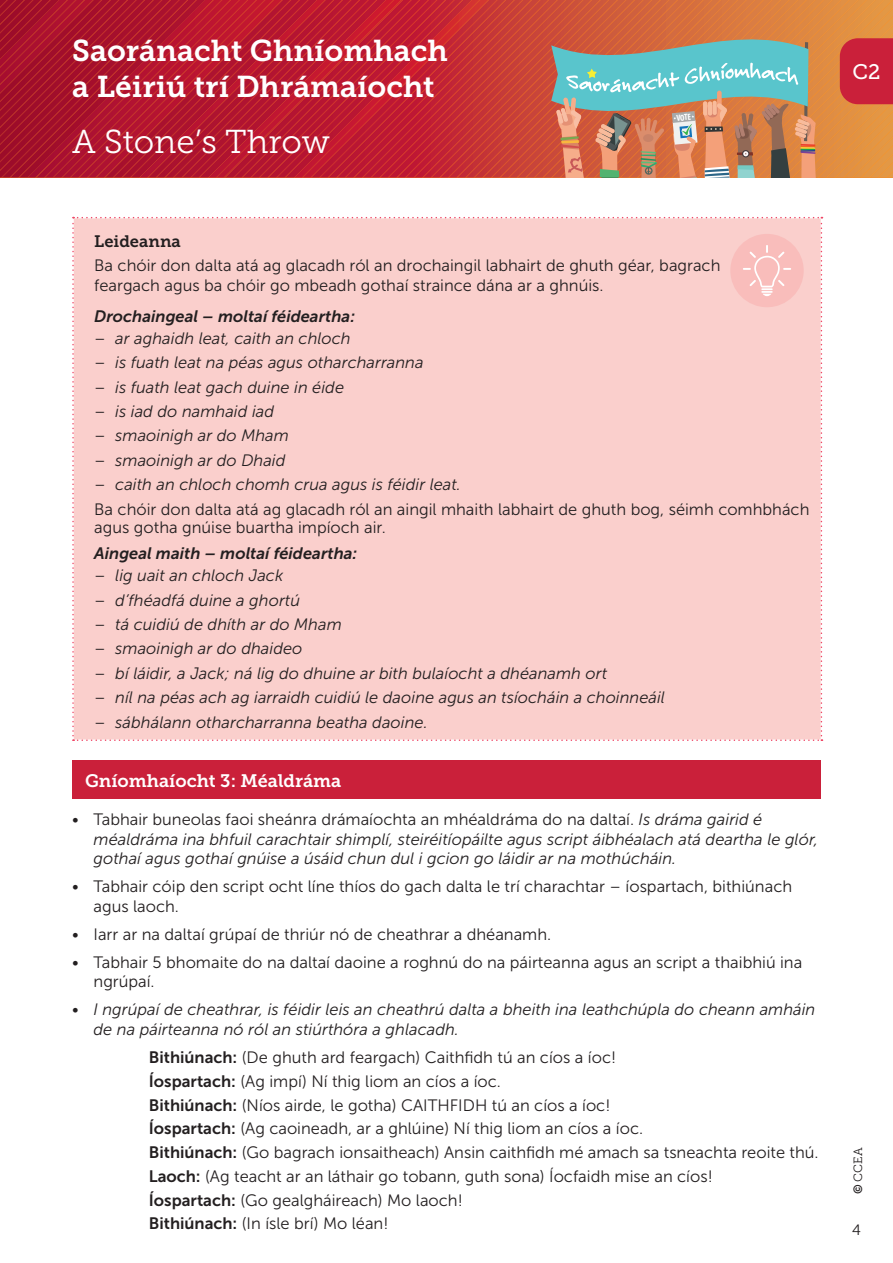
<style>
.page{position:relative;width:893px;height:1263px;background:#fff}
.page>*{position:absolute;margin:0;border:0;box-sizing:border-box;transform-origin:0 0}
.t1{font:33px "Museo Slab 300";color:#fff}
.t2{font:30px/36px "Museo Slab 700";color:#fff}
.Body_Text{font:21px "Museo Slab 500";color:#fff}
.Table-H1-Activity-ti{font:18px "Museo Slab 700";color:#fff}
.t3{font:italic 16.5px/19.5px "Museo Sans 300";color:#231f20}
.Highlighted-text-en{font:16.5px/19.5px "Museo Sans 300";color:#231f20}
.Body_Text-2{font:16.5px "Museo Sans 300";color:#231f20}
.Highlighted-text-en-2{font:italic 16.5px "Museo Sans 700";color:#231f20}
.Highlighted-text-en-3{font:16.5px "Museo Slab 700";color:#231f20}
.t4{font:15px "Museo Slab 300";color:#231f20}
.t5{font:12px "Museo Slab 300";color:#231f20}
.t6{font:700 condensed 9px "Myriad Pro";color:#fff}
.s1{font-style:normal}
.s2{font-family:"Museo Sans 700"}
</style>
<div class="page">
<img style="left:1px;top:0;width:9px;height:178px">
<img style="left:10px;top:0;width:8px;height:178px">
<img style="left:18px;top:0;width:10px;height:178px">
<img style="left:28px;top:0;width:7px;height:178px">
<img style="left:35px;top:0;width:9px;height:178px">
<img style="left:44px;top:0;width:9px;height:178px">
<img style="left:53px;top:0;width:8px;height:178px">
<img style="left:61px;top:0;width:9px;height:178px">
<img style="left:70px;top:0;width:8px;height:178px">
<img style="left:78px;top:0;width:9px;height:178px">
<img style="left:87px;top:0;width:9px;height:178px">
<img style="left:96px;top:0;width:8px;height:178px">
<img style="left:104px;top:0;width:9px;height:178px">
<img style="left:113px;top:0;width:8px;height:178px">
<img style="left:121px;top:0;width:9px;height:178px">
<img style="left:130px;top:0;width:9px;height:178px">
<img style="left:139px;top:0;width:8px;height:178px">
<img style="left:147px;top:0;width:9px;height:178px">
<img style="left:156px;top:0;width:8px;height:178px">
<img style="left:164px;top:0;width:9px;height:178px">
<img style="left:173px;top:0;width:17px;height:178px">
<img style="left:190px;top:0;width:9px;height:178px">
<img style="left:199px;top:0;width:9px;height:178px">
<img style="left:208px;top:0;width:8px;height:178px">
<img style="left:216px;top:0;width:9px;height:178px">
<img style="left:225px;top:0;width:8px;height:178px">
<img style="left:233px;top:0;width:9px;height:178px">
<img style="left:242px;top:0;width:8px;height:178px">
<img style="left:250px;top:0;width:9px;height:178px">
<img style="left:259px;top:0;width:8px;height:178px">
<img style="left:267px;top:0;width:9px;height:178px">
<img style="left:276px;top:0;width:9px;height:178px">
<img style="left:285px;top:0;width:9px;height:178px">
<img style="left:294px;top:0;width:8px;height:178px">
<img style="left:302px;top:0;width:8px;height:178px">
<img style="left:310px;top:0;width:9px;height:178px">
<img style="left:319px;top:0;width:9px;height:178px">
<img style="left:328px;top:0;width:8px;height:178px">
<img style="left:336px;top:0;width:9px;height:178px">
<img style="left:345px;top:0;width:8px;height:178px">
<img style="left:353px;top:0;width:9px;height:178px">
<img style="left:362px;top:0;width:9px;height:178px">
<img style="left:371px;top:0;width:8px;height:178px">
<img style="left:379px;top:0;width:9px;height:178px">
<img style="left:388px;top:0;width:8px;height:178px">
<img style="left:396px;top:0;width:9px;height:178px">
<img style="left:405px;top:0;width:8px;height:178px">
<img style="left:413px;top:0;width:9px;height:178px">
<img style="left:422px;top:0;width:9px;height:178px">
<img style="left:431px;top:0;width:8px;height:178px">
<img style="left:439px;top:0;width:9px;height:178px">
<img style="left:448px;top:0;width:17px;height:178px">
<img style="left:465px;top:0;width:9px;height:178px">
<img style="left:474px;top:0;width:8px;height:178px">
<img style="left:482px;top:0;width:9px;height:178px">
<img style="left:491px;top:0;width:9px;height:178px">
<img style="left:500px;top:0;width:8px;height:178px">
<img style="left:508px;top:0;width:9px;height:178px">
<img style="left:517px;top:0;width:8px;height:178px">
<img style="left:525px;top:0;width:9px;height:178px">
<img style="left:534px;top:0;width:8px;height:178px">
<img style="left:542px;top:0;width:9px;height:178px">
<img style="left:714px;top:0;width:179px;height:35px">
<img style="left:723px;top:8px;width:170px;height:27px">
<img style="left:732px;top:16px;width:161px;height:19px">
<img style="left:740px;top:25px;width:153px;height:10px">
<img style="left:749px;top:33px;width:144px;height:9px">
<img style="left:816px;top:76px;width:24px;height:9px">
<img style="left:816px;top:85px;width:24px;height:9px">
<img style="left:816px;top:94px;width:24px;height:84px">
<img style="left:817px;top:102px;width:76px;height:76px">
<img style="left:826px;top:111px;width:67px;height:67px">
<img style="left:835px;top:119px;width:58px;height:59px">
<img style="left:843px;top:128px;width:50px;height:50px">
<img style="left:852px;top:137px;width:41px;height:41px">
<img style="left:860px;top:145px;width:33px;height:33px">
<img style="left:869px;top:154px;width:24px;height:24px">
<img style="left:878px;top:162px;width:15px;height:16px">
<svg style="left:886px;top:171px;width:7px;height:7px"></svg>
<svg style="left:551px;top:35px;width:265px;height:143px;background:#a59983"></svg>
<div style="left:840px;top:38px;width:53px;height:66px;background:#ca203a"></div>
<div style="left:72px;top:761px;width:749px;height:38px;background:#ca203a"></div>
<div style="left:72px;top:217px;width:750px;height:524px;background:#facfcc"></div>
<h2 class="t2" style="left:72px;top:33px;width:377px">Saoránacht Ghníomhach a Léiriú trí Dhrámaíocht</h2>
<h1 class="t1" style="left:72px;top:124px;width:259px">A Stone’s Throw</h1>
<p class="t6" style="left:676px;top:113px;width:16px;rotate:-6deg">VOTE</p>
<p class="Highlighted-text-en-3" style="left:94px;top:232px;width:88px">Leideanna</p>
<p class="Highlighted-text-en" style="left:94px;top:256px;width:628px">Ba chóir don dalta atá ag glacadh ról an drochaingil labhairt de ghuth géar, bagrach</p>
<p class="Highlighted-text-en" style="left:94px;top:276px;width:511px">feargach agus ba chóir go mbeadh gothaí straince dána ar a ghnúis.</p>
<p class="Highlighted-text-en-2" style="left:94px;top:307px;width:262px">Drochaingeal – moltaí féideartha:</p>
<p class="t3" style="left:94px;top:329px;width:258px"><span class="s1">–</span> ar aghaidh leat, caith an chloch</p>
<p class="t3" style="left:94px;top:353px;width:331px"><span class="s1">–</span> is fuath leat na péas agus otharcharranna</p>
<p class="t3" style="left:94px;top:377px;width:251px"><span class="s1">–</span> is fuath leat gach duine in éide</p>
<p class="t3" style="left:94px;top:402px;width:181px"><span class="s1">–</span> is iad do namhaid iad</p>
<p class="t3" style="left:94px;top:426px;width:196px"><span class="s1">–</span> smaoinigh ar do Mham</p>
<p class="t3" style="left:94px;top:450px;width:193px"><span class="s1">–</span> smaoinigh ar do Dhaid</p>
<p class="t3" style="left:94px;top:475px;width:368px"><span class="s1">–</span> caith an chloch chomh crua agus is féidir leat.</p>
<p class="Highlighted-text-en" style="left:94px;top:500px;width:717px;line-height:18px">Ba chóir don dalta atá ag glacadh ról an aingil mhaith labhairt de ghuth bog, séimh comhbhách agus gotha gnúise buartha impíoch air.</p>
<p class="Highlighted-text-en-2" style="left:94px;top:544px;width:265px">Aingeal maith – moltaí féideartha:</p>
<p class="t3" style="left:94px;top:566px;width:190px"><span class="s1">–</span> lig uait an chloch Jack</p>
<p class="t3" style="left:94px;top:590px;width:207px"><span class="s1">–</span> d’fhéadfá duine a ghortú</p>
<p class="t3" style="left:94px;top:615px;width:249px"><span class="s1">–</span> tá cuidiú de dhíth ar do Mham</p>
<p class="t3" style="left:94px;top:639px;width:210px"><span class="s1">–</span> smaoinigh ar do dhaideo</p>
<p class="t3" style="left:94px;top:663px;width:514px"><span class="s1">–</span> bí láidir, a Jack; ná lig do dhuine ar bith bulaíocht a dhéanamh ort</p>
<p class="t3" style="left:94px;top:688px;width:572px"><span class="s1">–</span> níl na péas ach ag iarraidh cuidiú le daoine agus an tsíocháin a choinneáil</p>
<p class="t3" style="left:94px;top:712px;width:335px"><span class="s1">–</span> sábhálann otharcharranna beatha daoine.</p>
<p class="Table-H1-Activity-ti" style="left:85px;top:770px;width:258px">Gníomhaíocht 3: Méaldráma</p>
<p class="t3" style="left:94px;top:810px;width:726px;text-indent:-21px"><span class="s1">• Tabhair buneolas faoi sheánra drámaíochta an mhéaldráma do na daltaí.</span> Is dráma gairid é méaldráma ina bhfuil carachtair shimplí, steiréitíopáilte agus script áibhéalach atá deartha le glór, gothaí agus gothaí gnúise a úsáid chun dul i gcion go láidir ar na mothúcháin.</p>
<p class="Highlighted-text-en" style="left:94px;top:877px;width:700px;text-indent:-21px">• Tabhair cóip den script ocht líne thíos do gach dalta le trí charachtar – íospartach, bithiúnach agus laoch.</p>
<p class="Highlighted-text-en" style="left:72px;top:924px;width:480px">• Iarr ar na daltaí grúpaí de thriúr nó de cheathrar a dhéanamh.</p>
<p class="Highlighted-text-en" style="left:94px;top:952px;width:710px;text-indent:-21px">• Tabhair 5 bhomaite do na daltaí daoine a roghnú do na páirteanna agus an script a thaibhiú ina ngrúpaí.</p>
<p class="t3" style="left:94px;top:1000px;width:723px;text-indent:-21px">• I ngrúpaí de cheathrar, is féidir leis an cheathrú dalta a bheith ina leathchúpla do cheann amháin de na páirteanna nó ról an stiúrthóra a ghlacadh.</p>
<p class="Body_Text-2" style="left:149px;top:1048px;width:469px"><span class="s2">Bithiúnach:</span> (De ghuth ard feargach) Caithfidh tú an cíos a íoc!</p>
<p class="Body_Text-2" style="left:149px;top:1072px;width:354px"><span class="s2">Íospartach:</span> (Ag impí) Ní thig liom an cíos a íoc.</p>
<p class="Body_Text-2" style="left:149px;top:1096px;width:463px"><span class="s2">Bithiúnach:</span> (Níos airde, le gotha) CAITHFIDH tú an cíos a íoc!</p>
<p class="Body_Text-2" style="left:149px;top:1120px;width:496px"><span class="s2">Íospartach:</span> (Ag caoineadh, ar a ghlúine) Ní thig liom an cíos a íoc.</p>
<p class="Body_Text-2" style="left:149px;top:1143px;width:671px"><span class="s2">Bithiúnach:</span> (Go bagrach ionsaitheach) Ansin caithfidh mé amach sa tsneachta reoite thú.</p>
<p class="Body_Text-2" style="left:149px;top:1167px;width:565px"><span class="s2">Laoch:</span> (Ag teacht ar an láthair go tobann, guth sona) Íocfaidh mise an cíos!</p>
<p class="Body_Text-2" style="left:149px;top:1191px;width:315px"><span class="s2">Íospartach:</span> (Go gealgháireach) Mo laoch!</p>
<p class="Body_Text-2" style="left:149px;top:1215px;width:241px"><span class="s2">Bithiúnach:</span> (In ísle brí) Mo léan!</p>
<p class="Body_Text" style="left:852px;top:60px;width:29px">C2</p>
<p class="t5" style="left:851px;top:1194px;width:49px;rotate:-90deg"><span class="s2">©</span> CCEA</p>
<p class="t4" style="left:852px;top:1222px;width:10px">4</p>
</div>
